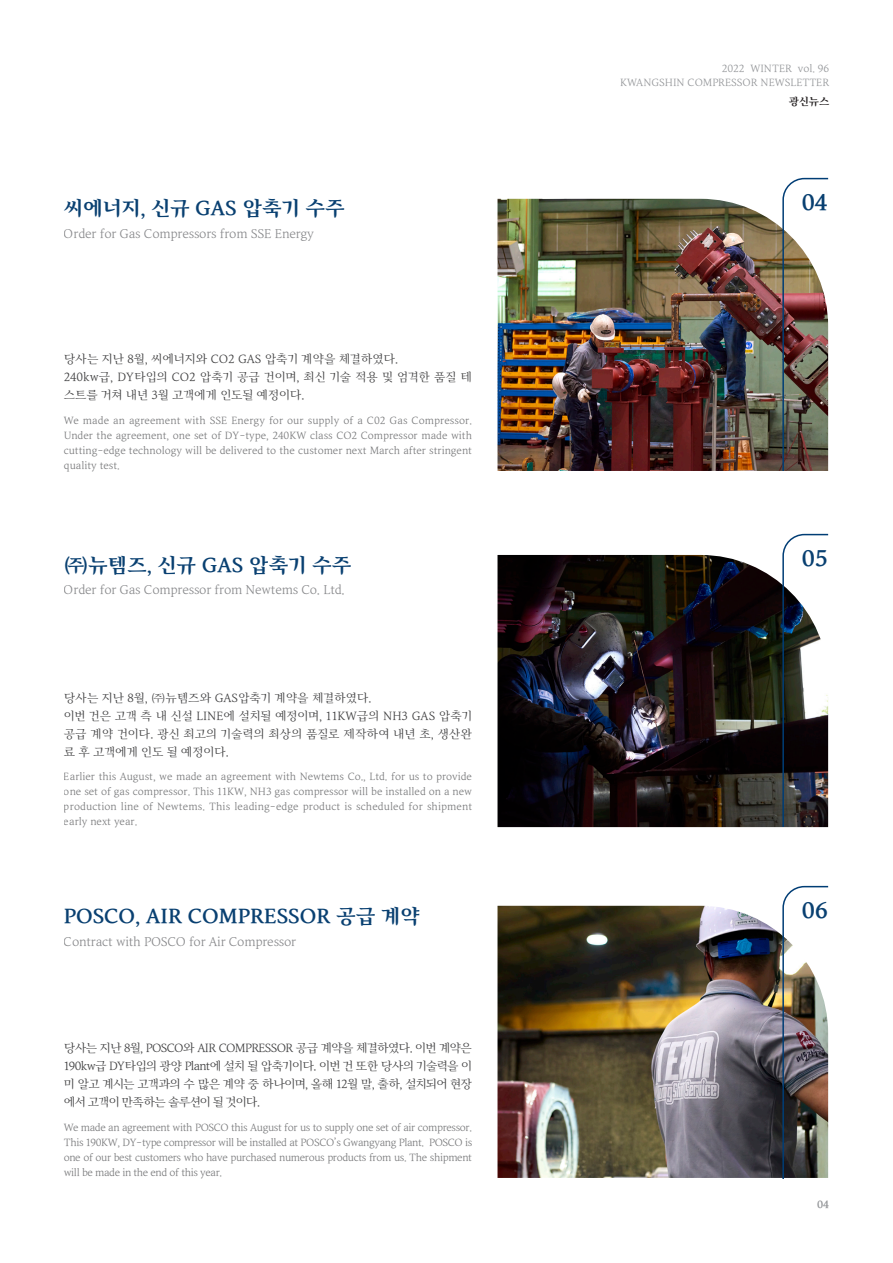
<style>
.page{position:relative;width:893px;height:1263px;background:#fff}
.page>*{position:absolute;margin:0;border:0;box-sizing:border-box;transform-origin:0 0}
.t1{font:22.5px "Arita buri Bold OTF";color:#094071}
.t2{font:20.25px "Arita buri Bold OTF";color:#094071}
.t3{font:12.75px "Arita buri Medium OTF";letter-spacing:-.015em;color:#6c6d70}
.t4{font:12px/18px "Arita buri Medium OTF";color:#3e3e3f;text-align:justify}
.t5{font:10.5px/15px "Arita buri Medium OTF";color:#57585a;text-align:justify}
.t6{font:10.5px "Arita buri Medium OTF";color:#939598}
.t7{font:10.5px "Arita buri Bold OTF";color:#231f20}
.t8{font:10.5px "Arita buri Bold OTF";color:#939598}
</style>
<div class="page">
<img style="left:497px;top:199px;width:285px;height:272px">
<img style="left:497px;top:906px;width:285px;height:272px">
<img style="left:497px;top:555px;width:285px;height:272px">
<img style="left:782px;top:177px;width:47px;height:294px">
<svg style="left:782px;top:533px;width:47px;height:295px"></svg>
<img style="left:782px;top:885px;width:47px;height:294px">
<p class="t2" style="left:64px;top:197px;width:283px">씨에너지, 신규 GAS 압축기 수주</p>
<p class="t3" style="left:64px;top:227px;width:252px">Order for Gas Compressors from SSE Energy</p>
<p class="t4" style="left:64px;top:350px;width:336px">당사는 지난 8월, 씨에너지와 CO2 GAS 압축기 계약을 체결하였다.</p>
<p class="t4" style="left:64px;top:368px;width:410px">240kw급, DY타입의 CO2 압축기 공급 건이며, 최신 기술 적용 및 엄격한 품질 테 스트를 거쳐 내년 3월 고객에게 인도될 예정이다.</p>
<p class="t5" style="left:64px;top:413px;width:410px">We made an agreement with SSE Energy for our supply of a C02 Gas Compressor.<br>Under the agreement, one set of DY-type, 240KW class CO2 Compressor made with cutting-edge technology will be delivered to the customer next March after stringent quality test.</p>
<p class="t2" style="left:64px;top:554px;width:289px">㈜뉴템즈, 신규 GAS 압축기 수주</p>
<p class="t3" style="left:64px;top:583px;width:282px">Order for Gas Compressor from Newtems Co. Ltd.</p>
<p class="t4" style="left:64px;top:689px;width:309px">당사는 지난 8월, ㈜뉴템즈와 GAS압축기 계약을 체결하였다.</p>
<p class="t4" style="left:64px;top:707px;width:410px">이번 건은 고객 측 내 신설 LINE에 설치될 예정이며, 11KW급의 NH3 GAS 압축기 공급 계약 건이다. 광신 최고의 기술력의 최상의 품질로 제작하여 내년 초, 생산완 료 후 고객에게 인도 될 예정이다.</p>
<p class="t5" style="left:64px;top:769px;width:410px">Earlier this August, we made an agreement with Newtems Co., Ltd. for us to provide one set of gas compressor. This 11KW, NH3 gas compressor will be installed on a new production line of Newtems. This leading-edge product is scheduled for shipment early next year.</p>
<p class="t2" style="left:64px;top:905px;width:358px">POSCO, AIR COMPRESSOR 공급 계약</p>
<p class="t3" style="left:64px;top:935px;width:234px">Contract with POSCO for Air Compressor</p>
<p class="t4" style="left:64px;top:1039px;width:410px">당사는 지난 8월, POSCO와 AIR COMPRESSOR 공급 계약을 체결하였다. 이번 계약은 190kw급 DY타입의 광양 Plant에 설치 될 압축기이다. 이번 건 또한 당사의 기술력을 이 미 알고 계시는 고객과의 수 많은 계약 중 하나이며, 올해 12월 말, 출하, 설치되어 현장 에서 고객이 만족하는 솔루션이 될 것이다.</p>
<p class="t5" style="left:64px;top:1120px;width:410px">We made an agreement with POSCO this August for us to supply one set of air compressor.<br>This 190KW, DY-type compressor will be installed at POSCO’s Gwangyang Plant. POSCO is one of our best customers who have purchased numerous products from us. The shipment will be made in the end of this year.</p>
<p class="t6" style="left:722px;top:63px;width:109px">2022 WINTER vol. 96</p>
<p class="t6" style="left:620px;top:77px;width:211px">KWANGSHIN COMPRESSOR NEWSLETTER</p>
<p class="t7" style="left:789px;top:96px;width:42px">광신뉴스</p>
<p class="t1" style="left:802px;top:190px;width:27px">04</p>
<p class="t1" style="left:802px;top:546px;width:27px">05</p>
<p class="t1" style="left:802px;top:898px;width:27px">06</p>
<p class="t8" style="left:817px;top:1198px;width:14px">04</p>
</div>
